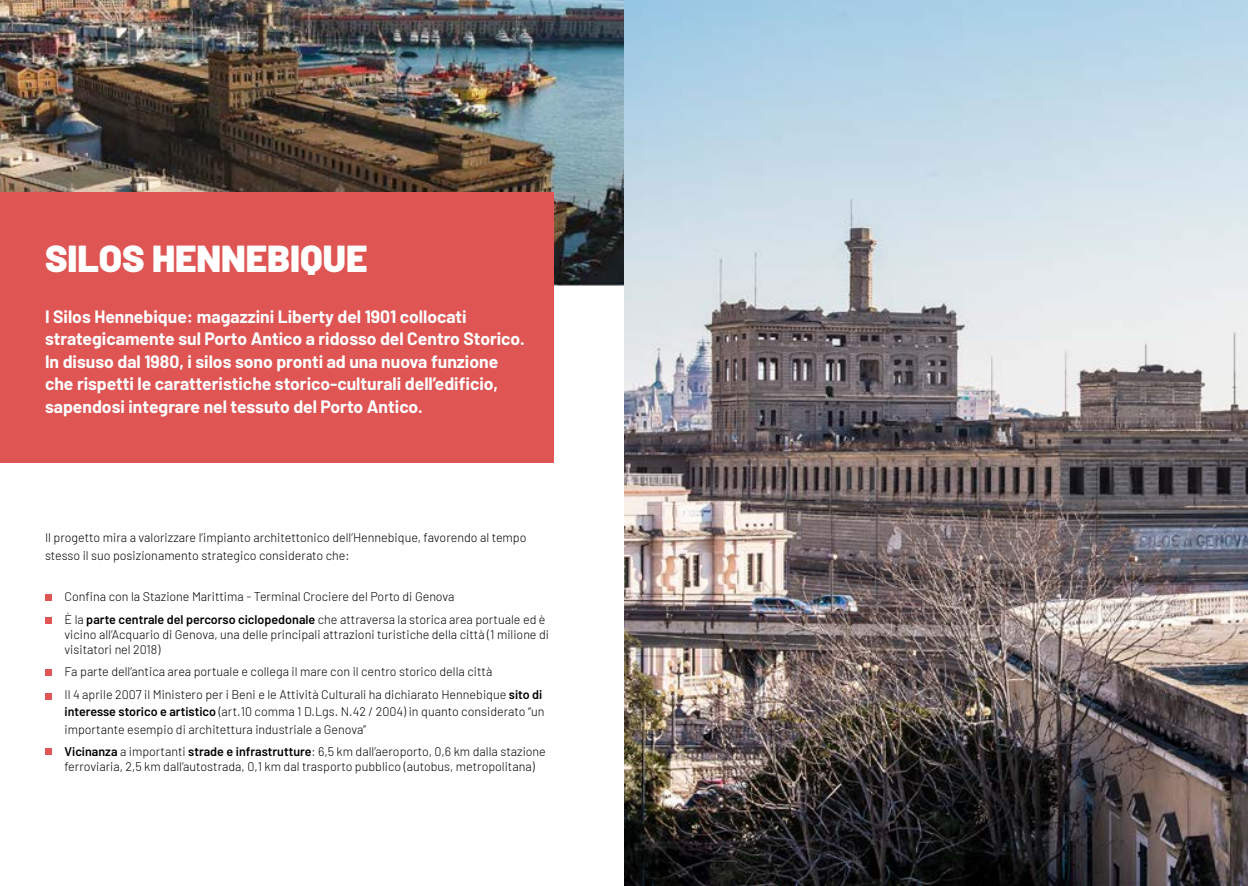
<style>
.page{position:relative;width:1248px;height:886px;background:#fff}
.page>*{position:absolute;margin:0;border:0;box-sizing:border-box;transform-origin:0 0}
.t1{font:900 37.5px "Barlow";color:#fff}
.t2{font:700 17.5px/22.5px "Barlow";color:#fff}
.t3{font:300 12.5px/22.5px "Barlow";color:#000}
.s1{font-weight:600}
</style>
<div class="page">
<img style="left:0;top:0;width:624px;height:286px">
<div style="left:0;top:193px;width:553px;height:270px;background:#de5554"></div>
<svg style="left:46px;top:594px;width:6px;height:6px"></svg>
<svg style="left:46px;top:617px;width:6px;height:6px"></svg>
<div style="left:46px;top:669px;width:6px;height:7px;background:#de5554"></div>
<div style="left:46px;top:693px;width:6px;height:7px;background:#de5554"></div>
<svg style="left:46px;top:748px;width:6px;height:6px"></svg>
<img style="left:624px;top:0;width:623px;height:886px">
<h1 class="t1" style="left:45px;top:230px;width:324px">SILOS HENNEBIQUE</h1>
<p class="t2" style="left:45px;top:304px;width:481px">I Silos Hennebique: magazzini Liberty del 1901 collocati strategicamente sul Porto Antico a ridosso del Centro Storico.<br>In disuso dal 1980, i silos sono pronti ad una nuova funzione che rispetti le caratteristiche storico-culturali dell’edificio, sapendosi integrare nel tessuto del Porto Antico.</p>
<p class="t3" style="left:45px;top:528px;width:483px;line-height:17.5px">Il progetto mira a valorizzare l’impianto architettonico dell’Hennebique, favorendo al tempo stesso il suo posizionamento strategico considerato che:</p>
<p class="t3" style="left:64px;top:585px;width:482px">Confina con la Stazione Marittima - Terminal Crociere del Porto di Genova<br>È la <span class="s1">parte centrale del percorso ciclopedonale</span> che attraversa la storica area portuale ed è</p>
<p class="t3" style="left:64px;top:626px;width:486px;line-height:15px">vicino all’Acquario di Genova, una delle principali attrazioni turistiche della città (1 milione di visitatori nel 2018)</p>
<p class="t3" style="left:64px;top:660px;width:479px">Fa parte dell’antica area portuale e collega il mare con il centro storico della città<br>Il 4 aprile 2007 il Ministero per i Beni e le Attività Culturali ha dichiarato Hennebique <span class="s1">sito di</span></p>
<p class="t3" style="left:64px;top:702px;width:481px;line-height:17.5px"><span class="s1">interesse storico e artistico</span> (art.10 comma 1 D.Lgs. N.42 / 2004) in quanto considerato “un importante esempio di architettura industriale a Genova”</p>
<p class="t3" style="left:64px;top:743px;width:483px;line-height:15px"><span class="s1">Vicinanza</span> a importanti <span class="s1">strade e infrastrutture</span>: 6,5 km dall’aeroporto, 0,6 km dalla stazione ferroviaria, 2,5 km dall’autostrada, 0,1 km dal trasporto pubblico (autobus, metropolitana)</p>
</div>
